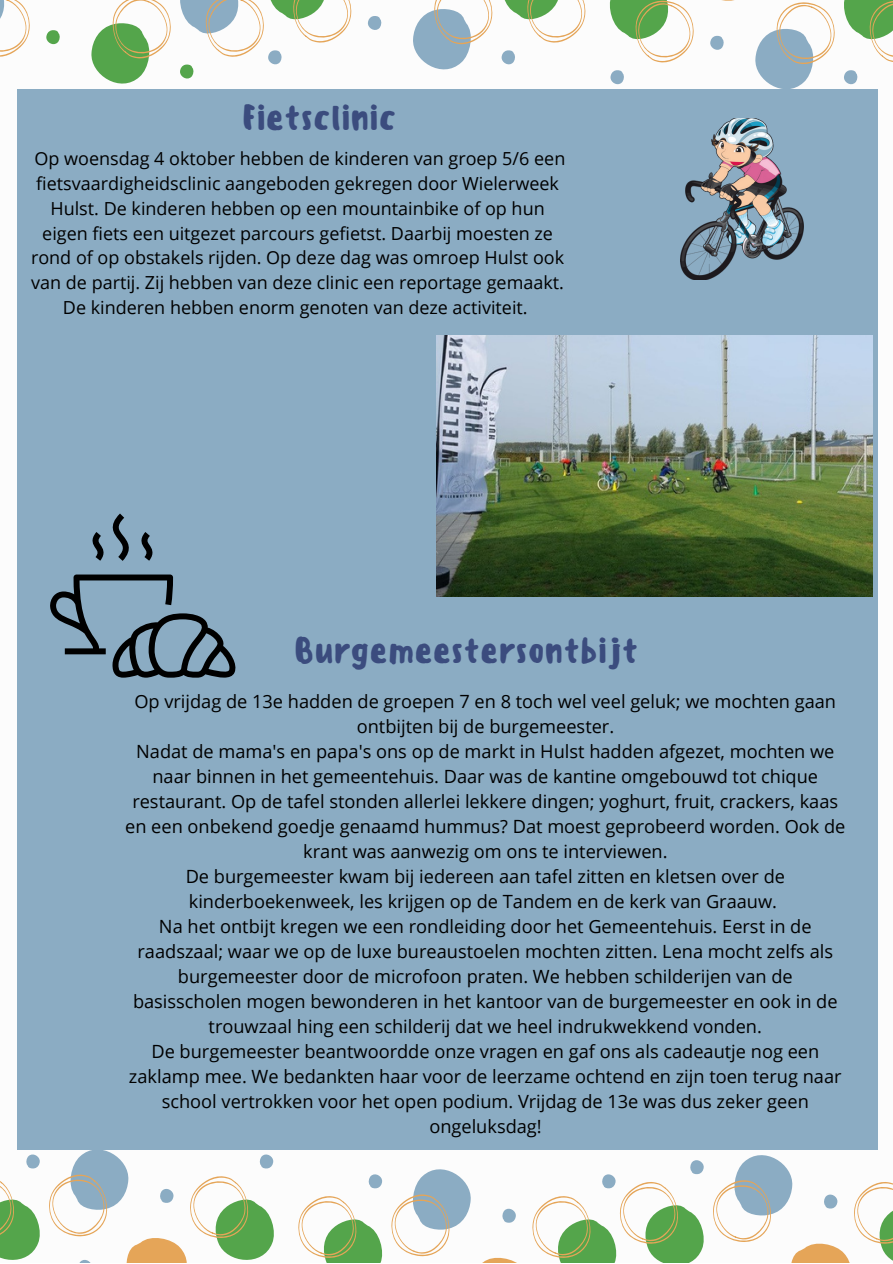
<style>
.page{position:relative;width:893px;height:1264px;background:#fff}
.page>*{position:absolute;margin:0;border:0;box-sizing:border-box;transform-origin:0 0}
.t1{font:500 34.5px "Sensei";color:#3b4c7e}
.t2{font:18.15px/25px "Open Sans";color:#000;text-align:center}
.t3{font:18px/24.8px "Open Sans";color:#000;text-align:center}
</style>
<div class="page">
<svg style="left:0;top:0;width:30px;height:57px"></svg>
<svg style="left:46px;top:30px;width:14px;height:15px"></svg>
<svg style="left:91px;top:0;width:80px;height:83px"></svg>
<svg style="left:180px;top:0;width:172px;height:79px"></svg>
<svg style="left:367px;top:16px;width:15px;height:14px"></svg>
<svg style="left:413px;top:0;width:173px;height:69px"></svg>
<svg style="left:609px;top:0;width:283px;height:89px"></svg>
<svg style="left:713px;top:1155px;width:179px;height:107px"></svg>
<svg style="left:368px;top:1174px;width:14px;height:14px"></svg>
<svg style="left:391px;top:1160px;width:313px;height:102px"></svg>
<svg style="left:298px;top:1196px;width:85px;height:66px"></svg>
<svg style="left:0;top:1149px;width:276px;height:113px"></svg>
<div style="left:17px;top:89px;width:860px;height:1060px;background:#8bacc3"></div>
<img style="left:680px;top:119px;width:123px;height:160px">
<img style="left:437px;top:336px;width:435px;height:261px">
<svg style="left:50px;top:574px;width:186px;height:103px"></svg>
<svg style="left:141px;top:532px;width:12px;height:28px"></svg>
<svg style="left:92px;top:513px;width:37px;height:48px"></svg>
<p class="t1" style="left:242px;top:97px;width:156px">Fietsclinic</p>
<p class="t3" style="left:31px;top:146px;width:535px">Op woensdag 4 oktober hebben de kinderen van groep 5/6 een fietsvaardigheidsclinic aangeboden gekregen door Wielerweek Hulst. De kinderen hebben op een mountainbike of op hun eigen fiets een uitgezet parcours gefietst. Daarbij moesten ze rond of op obstakels rijden. Op deze dag was omroep Hulst ook van de partij. Zij hebben van deze clinic een reportage gemaakt.<br>De kinderen hebben enorm genoten van deze activiteit.</p>
<p class="t1" style="left:294px;top:629px;width:346px">Burgemeestersontbijt</p>
<p class="t2" style="left:134px;top:688px;width:703px">Op vrijdag de 13e hadden de groepen 7 en 8 toch wel veel geluk; we mochten gaan ontbijten bij de burgemeester.</p>
<p class="t2" style="left:125px;top:738px;width:721px">Nadat de mama's en papa's ons op de markt in Hulst hadden afgezet, mochten we naar binnen in het gemeentehuis. Daar was de kantine omgebouwd tot chique restaurant. Op de tafel stonden allerlei lekkere dingen; yoghurt, fruit, crackers, kaas en een onbekend goedje genaamd hummus? Dat moest geprobeerd worden. Ook de krant was aanwezig om ons te interviewen.</p>
<p class="t2" style="left:186px;top:863px;width:601px;text-align:left">De burgemeester kwam bij iedereen aan tafel zitten en kletsen over de kinderboekenweek, les krijgen op de Tandem en de kerk van Graauw.</p>
<p class="t2" style="left:133px;top:913px;width:706px">Na het ontbijt kregen we een rondleiding door het Gemeentehuis. Eerst in de raadszaal; waar we op de luxe bureaustoelen mochten zitten. Lena mocht zelfs als burgemeester door de microfoon praten. We hebben schilderijen van de basisscholen mogen bewonderen in het kantoor van de burgemeester en ook in de trouwzaal hing een schilderij dat we heel indrukwekkend vonden.</p>
<p class="t2" style="left:129px;top:1038px;width:714px">De burgemeester beantwoordde onze vragen en gaf ons als cadeautje nog een zaklamp mee. We bedankten haar voor de leerzame ochtend en zijn toen terug naar school vertrokken voor het open podium. Vrijdag de 13e was dus zeker geen ongeluksdag!</p>
</div>
